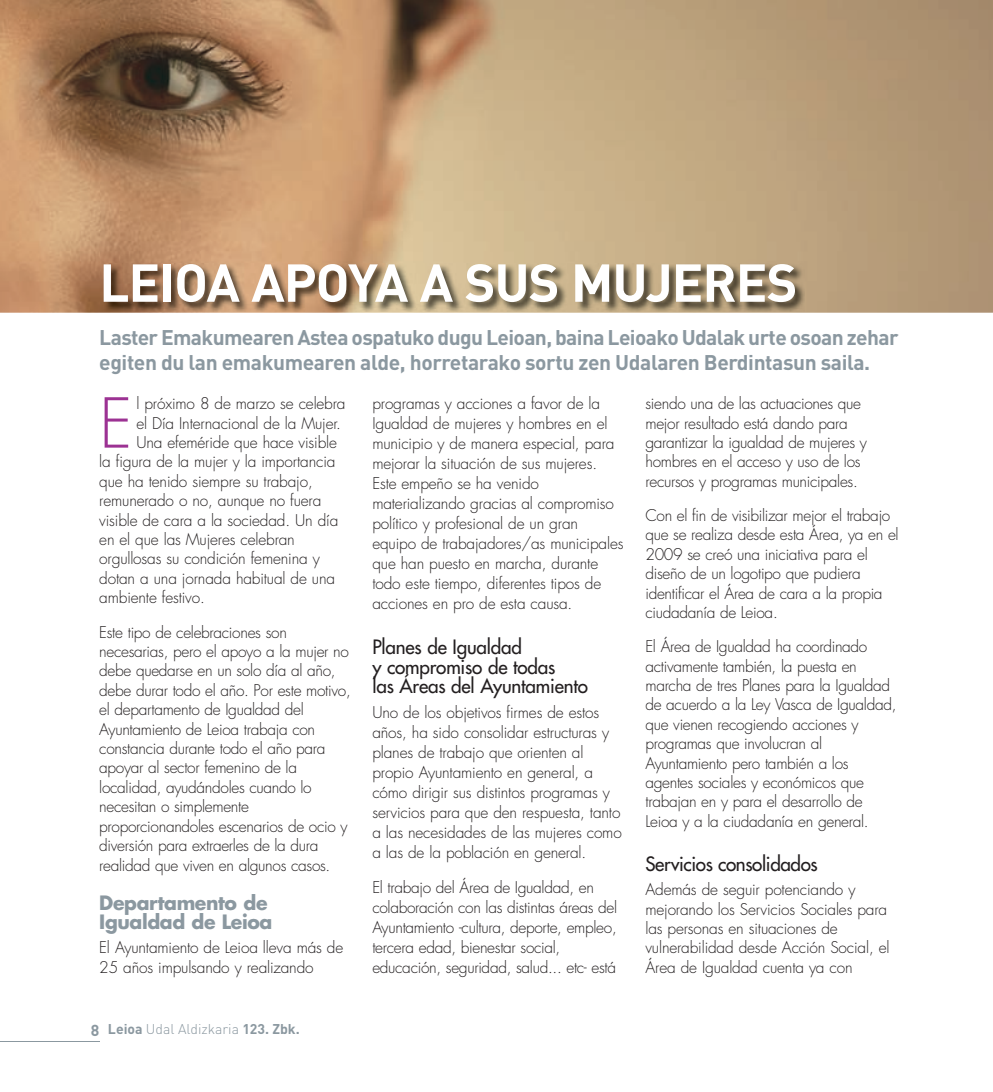
<style>
.page{position:relative;width:993px;height:1092px;background:#fff}
.page>*{position:absolute;margin:0;border:0;box-sizing:border-box;transform-origin:0 0}
.t1{font:300 66.85px "Futura";color:#9c3293}
.t2{font:700 52.5px "DIN";letter-spacing:-.02em;color:#fff}
.t3{font:700 21px/24.5px "DIN";letter-spacing:-.03em;color:#8b98a0}
.t4{font:19.25px/19.9px "Futura";letter-spacing:-.01em;color:#231f20}
.t5{font:700 19.25px/19.4px "Futura";letter-spacing:-.02em;color:#8b98a0}
.t6{font:300 15.75px/19.4px "Futura";letter-spacing:-.02em;color:#231f20}
.t7{font:300 14px "DIN";color:#8b98a0}
.s1{font-weight:700;font-size:15.75px}
.s2{font-weight:700}
</style>
<div class="page">
<hr style="left:0;top:1040px;width:99px;height:1px;background:#8b98a0">
<img style="left:0;top:0;width:992px;height:313px">
<img style="left:104px;top:264px;width:700px;height:48px">
<h2 class="t2" style="left:99px;top:248px;width:699px">Leioa apoYa a sus Mujeres</h2>
<h3 class="t3" style="left:99px;top:324px;width:800px">Laster emakumearen astea ospatuko dugu Leioan, baina Leioako udalak urte osoan zehar egiten du lan emakumearen alde, horretarako sortu zen udalaren berdintasun saila.</h3>
<h1 class="t1" style="left:99px;top:382px;width:35px">E</h1>
<p class="t6" style="left:136px;top:394px;width:210px">l próximo 8 de marzo se celebra</p>
<p class="t6" style="left:136px;top:413px;width:206px">el Día Internacional de la Mujer.</p>
<p class="t6" style="left:136px;top:433px;width:202px">Una efeméride que hace visible</p>
<p class="t6" style="left:99px;top:452px;width:237px">la figura de la mujer y la importancia</p>
<p class="t6" style="left:99px;top:471px;width:215px">que ha tenido siempre su trabajo,</p>
<p class="t6" style="left:99px;top:491px;width:223px">remunerado o no, aunque no fuera</p>
<p class="t6" style="left:99px;top:510px;width:240px">visible de cara a la sociedad. Un día</p>
<p class="t6" style="left:99px;top:530px;width:197px">en el que las Mujeres celebran</p>
<p class="t6" style="left:99px;top:549px;width:222px">orgullosas su condición femenina y</p>
<p class="t6" style="left:99px;top:569px;width:237px">dotan a una jornada habitual de una</p>
<p class="t6" style="left:99px;top:588px;width:107px">ambiente festivo.</p>
<p class="t6" style="left:99px;top:622px;width:253px">Este tipo de celebraciones son necesarias, pero el apoyo a la mujer no debe quedarse en un solo día al año, debe durar todo el año. Por este motivo, el departamento de Igualdad del Ayuntamiento de Leioa trabaja con constancia durante todo el año para apoyar al sector femenino de la localidad, ayudándoles cuando lo necesitan o simplemente proporcionandoles escenarios de ocio y diversión para extraerles de la dura realidad que viven en algunos casos.</p>
<p class="t5" style="left:99px;top:892px;width:174px">Departamento de<br>Igualdad de Leioa</p>
<p class="t6" style="left:99px;top:938px;width:245px">El Ayuntamiento de Leioa lleva más de<br>25 años impulsando y realizando</p>
<p class="t7" style="left:91px;top:1020px;width:210px"><span class="s1">8</span> <span class="s2">Leioa</span> Udal Aldizkaria <span class="s2">123. Zbk.</span></p>
<p class="t6" style="left:372px;top:394px;width:252px;line-height:19.9px">programas y acciones a favor de la Igualdad de mujeres y hombres en el municipio y de manera especial, para mejorar la situación de sus mujeres.<br>Este empeño se ha venido materializando gracias al compromiso político y profesional de un gran equipo de trabajadores/as municipales que han puesto en marcha, durante todo este tiempo, diferentes tipos de acciones en pro de esta causa.</p>
<p class="t4" style="left:372px;top:636px;width:217px">Planes de Igualdad<br>y compromiso de todas<br>las Áreas del Ayuntamiento</p>
<p class="t6" style="left:372px;top:703px;width:251px;line-height:19.9px">Uno de los objetivos firmes de estos años, ha sido consolidar estructuras y planes de trabajo que orienten al propio Ayuntamiento en general, a cómo dirigir sus distintos programas y servicios para que den respuesta, tanto a las necesidades de las mujeres como a las de la población en general.</p>
<p class="t6" style="left:372px;top:877px;width:246px;line-height:19.9px">El trabajo del Área de Igualdad, en colaboración con las distintas áreas del Ayuntamiento -cultura, deporte, empleo, tercera edad, bienestar social, educación, seguridad, salud... etc- está</p>
<p class="t6" style="left:645px;top:394px;width:223px">siendo una de las actuaciones que mejor resultado está dando para garantizar la igualdad de mujeres y hombres en el acceso y uso de los recursos y programas municipales.</p>
<p class="t6" style="left:645px;top:506px;width:255px">Con el fin de visibilizar mejor el trabajo que se realiza desde esta Área, ya en el 2009 se creó una iniciativa para el diseño de un logotipo que pudiera identificar el Área de cara a la propia ciudadanía de Leioa.</p>
<p class="t6" style="left:645px;top:637px;width:252px">El Área de Igualdad ha coordinado activamente también, la puesta en marcha de tres Planes para la Igualdad de acuerdo a la Ley Vasca de Igualdad, que vienen recogiendo acciones y programas que involucran al Ayuntamiento pero también a los agentes sociales y económicos que trabajan en y para el desarrollo de Leioa y a la ciudadanía en general.</p>
<p class="t4" style="left:645px;top:853px;width:174px">Servicios consolidados</p>
<p class="t6" style="left:645px;top:880px;width:245px">Además de seguir potenciando y mejorando los Servicios Sociales para las personas en situaciones de vulnerabilidad desde Acción Social, el Área de Igualdad cuenta ya con</p>
</div>
